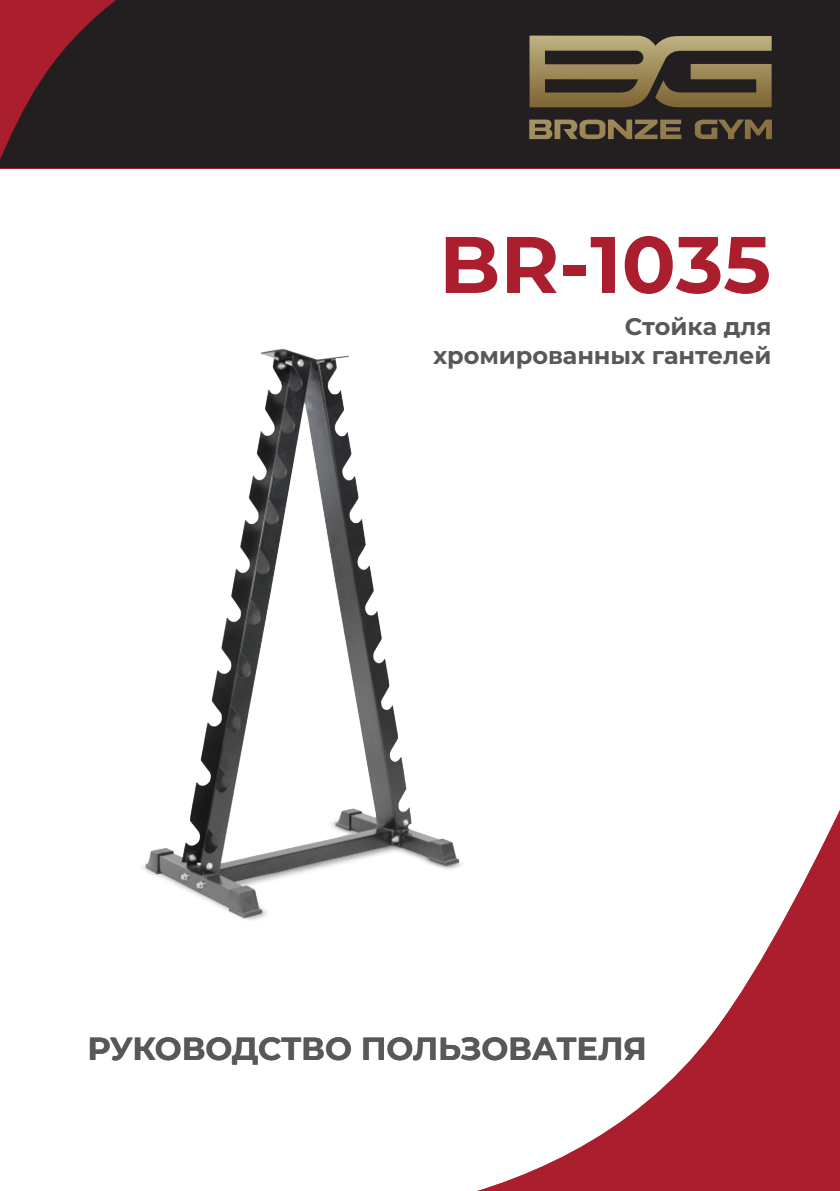
<style>
.page{position:relative;width:840px;height:1191px;background:#fff}
.page>*{position:absolute;margin:0;border:0;box-sizing:border-box;transform-origin:0 0}
.t1{font:700 80px "Montserrat";color:#aa1e2d}
.t2{font:700 32px "Montserrat";letter-spacing:-.005em;color:#57585a}
.t3{font:700 24px/28.8px "Montserrat";letter-spacing:-.005em;color:#57585a;text-align:right}
</style>
<div class="page">
<img style="left:143px;top:349px;width:256px;height:570px">
<div style="left:0;top:0;width:839px;height:168px;background:#231f20"></div>
<svg style="left:529px;top:36px;width:242px;height:71px;background:#726446"></svg>
<svg style="left:529px;top:120px;width:242px;height:19px;background:#64563b"></svg>
<svg style="left:245px;top:750px;width:594px;height:441px"></svg>
<h1 class="t1" style="left:439px;top:207px;width:333px">BR-1035</h1>
<p class="t3" style="left:433px;top:311px;width:340px">Стойка для хромированных гантелей</p>
<h2 class="t2" style="left:87px;top:1025px;width:560px">РУКОВОДСТВО ПОЛЬЗОВАТЕЛЯ</h2>
</div>
